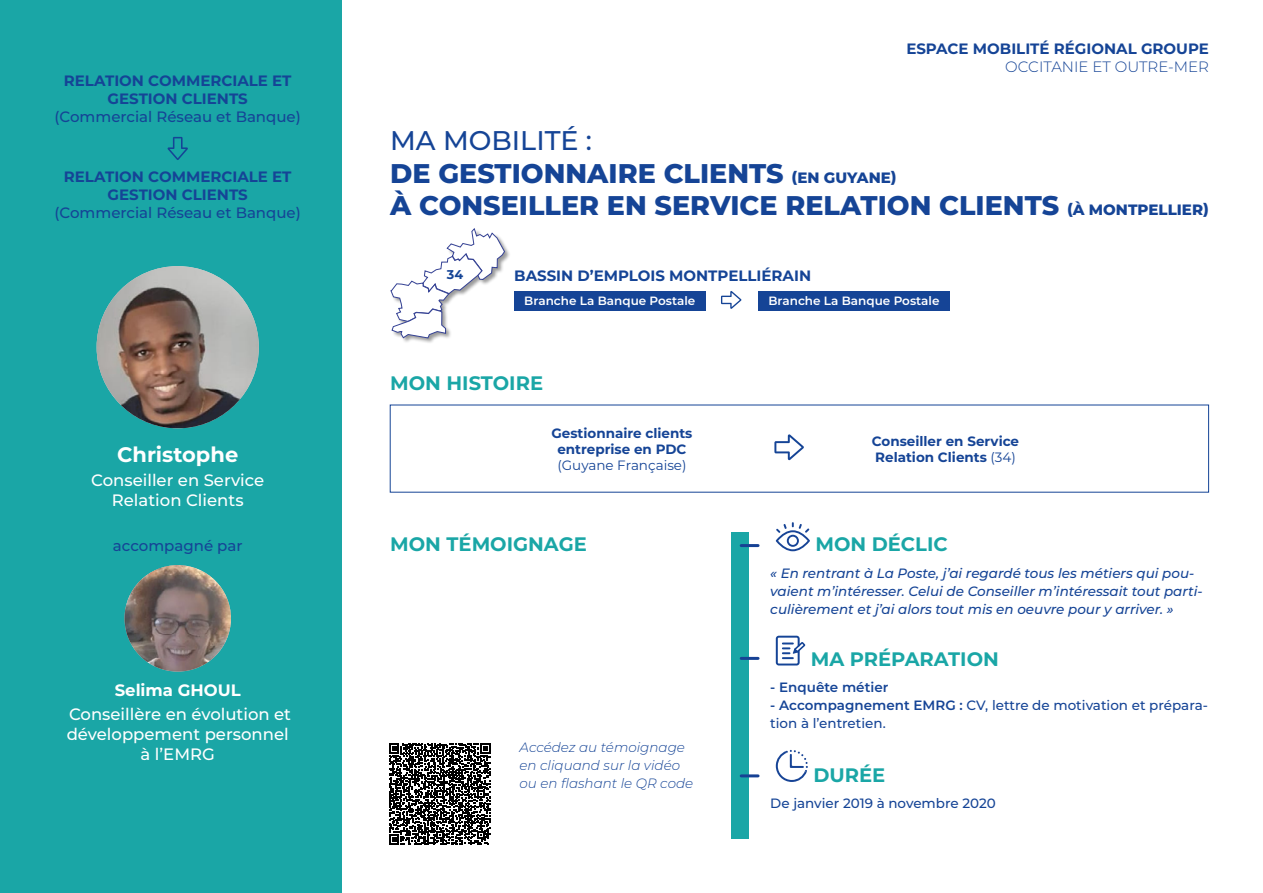
<style>
.page{position:relative;width:1263px;height:893px;background:#fff}
.page>*{position:absolute;margin:0;border:0;box-sizing:border-box;transform-origin:0 0}
.t1{font:800 27px/32.4px "Montserrat";color:#154496}
.t2{font:700 21px "Montserrat";color:#fff}
.t3{font:700 19.5px "Montserrat";color:#1aa6a6}
.t4{font:500 16.5px/19.8px "Montserrat";color:#fff;text-align:center}
.t5{font:700 16.5px "Montserrat";color:#fff}
.t6{font:700 15px/18px "Montserrat";color:#154496;text-align:center}
.t7{font:500 15px "Montserrat";color:#154496}
.t8{font:300 15px "Montserrat";color:#154496}
.t9{font:italic 500 13.5px/18px "Montserrat";color:#154496}
.t10{font:500 13.5px/18px "Montserrat";color:#154496}
.t11{font:700 13.5px/16.2px "Montserrat";color:#154496;text-align:center}
.t12{font:italic 300 13.5px/18px "Montserrat";color:#154496}
.t13{font:13.5px "Montserrat";color:#154496}
.t14{font:600 13.5px "Montserrat";color:#154496}
.t15{font:700 12.75px "Montserrat";color:#154496}
.t16{font:600 12px "Montserrat";color:#fff}
.s1{font-weight:500}
.s2{font-size:15px}
.s3{font-weight:400}
.s4{font-weight:600}
</style>
<div class="page">
<div style="left:0;top:0;width:341px;height:893px;background:#1aa6a6"></div>
<img style="left:97px;top:266px;width:162px;height:162px;border-radius:80px">
<img style="left:124px;top:565px;width:107px;height:107px;border-radius:53px">
<svg style="left:167px;top:137px;width:21px;height:23px"></svg>
<svg style="left:774px;top:434px;width:30px;height:26px"></svg>
<svg style="left:389px;top:743px;width:102px;height:102px"></svg>
<svg style="left:776px;top:522px;width:34px;height:29px"></svg>
<svg style="left:776px;top:636px;width:29px;height:29px"></svg>
<svg style="left:776px;top:750px;width:32px;height:32px"></svg>
<svg style="left:721px;top:291px;width:20px;height:18px"></svg>
<div style="left:758px;top:291px;width:191px;height:19px;background:#154496"></div>
<div style="left:514px;top:291px;width:191px;height:19px;background:#154496"></div>
<div style="left:390px;top:228px;width:121px;height:116px;background:#000;opacity:.4"></div>
<svg style="left:390px;top:228px;width:115px;height:111px"></svg>
<div style="left:731px;top:532px;width:17px;height:307px;background:#1aa6a6"></div>
<hr style="left:741px;top:544px;width:17px;height:3px;background:#164194">
<hr style="left:741px;top:657px;width:17px;height:3px;background:#164194">
<hr style="left:741px;top:774px;width:17px;height:3px;background:#164194">
<p class="t6" style="left:64px;top:71px;width:229px">RELATION COMMERCIALE ET<br>GESTION CLIENTS</p>
<p class="t7" style="left:55px;top:107px;width:248px">(Commercial Réseau et Banque)</p>
<p class="t6" style="left:64px;top:167px;width:229px">RELATION COMMERCIALE ET<br>GESTION CLIENTS</p>
<p class="t7" style="left:55px;top:203px;width:248px">(Commercial Réseau et Banque)</p>
<p class="t6" style="left:906px;top:39px;width:304px">ESPACE MOBILITÉ RÉGIONAL GROUPE</p>
<p class="t8" style="left:1005px;top:57px;width:205px">OCCITANIE ET OUTRE-MER</p>
<h1 class="t1" style="left:390px;top:123px;width:820px"><span class="s1">MA MOBILITÉ :<br></span>DE GESTIONNAIRE CLIENTS <span class="s2">(EN GUYANE)<br></span>À CONSEILLER EN SERVICE RELATION CLIENTS <span class="s2">(À MONTPELLIER)</span></h1>
<p class="t15" style="left:447px;top:265px;width:18px">34</p>
<p class="t6" style="left:514px;top:266px;width:298px">BASSIN D’EMPLOIS MONTPELLIÉRAIN</p>
<p class="t16" style="left:524px;top:292px;width:173px">Branche La Banque Postale</p>
<p class="t16" style="left:768px;top:292px;width:173px">Branche La Banque Postale</p>
<h3 class="t3" style="left:390px;top:369px;width:154px">MON HISTOIRE</h3>
<p class="t11" style="left:551px;top:424px;width:142px">Gestionnaire clients entreprise en PDC</p>
<p class="t13" style="left:557px;top:456px;width:131px">(Guyane Française)</p>
<p class="t11" style="left:872px;top:432px;width:149px">Conseiller en Service</p>
<h2 class="t2" style="left:117px;top:439px;width:123px">Christophe</h2>
<p class="t11" style="left:875px;top:449px;width:142px">Relation Clients <span class="s3">(34)</span></p>
<p class="t4" style="left:91px;top:469px;width:175px">Conseiller en Service<br>Relation Clients</p>
<p class="t7" style="left:113px;top:536px;width:131px">accompagné par</p>
<h3 class="t3" style="left:815px;top:530px;width:134px">MON DÉCLIC</h3>
<p class="t9" style="left:770px;top:563px;width:434px">« En rentrant à La Poste, j’ai regardé tous les métiers qui pou&shy;vaient m’intéresser. Celui de Conseiller m’intéressait tout parti&shy;culièrement et j’ai alors tout mis en oeuvre pour y arriver. »</p>
<h3 class="t3" style="left:811px;top:644px;width:190px">MA PRÉPARATION</h3>
<p class="t14" style="left:770px;top:678px;width:120px">- Enquête métier</p>
<p class="t10" style="left:770px;top:696px;width:439px"><span class="s4">- Accompagnement EMRG :</span> CV, lettre de motivation et prépara&shy;tion à l’entretien.</p>
<h3 class="t3" style="left:813px;top:761px;width:73px">DURÉE</h3>
<p class="t10" style="left:770px;top:794px;width:227px">De janvier 2019 à novembre 2020</p>
<h3 class="t3" style="left:390px;top:530px;width:198px">MON TÉMOIGNAGE</h3>
<p class="t5" style="left:115px;top:678px;width:127px">Selima GHOUL</p>
<p class="t4" style="left:67px;top:704px;width:226px">Conseillère en évolution et développement personnel à l’EMRG</p>
<p class="t12" style="left:519px;top:738px;width:175px">Accédez au témoignage en cliquand sur la vidéo ou en flashant le QR code</p>
</div>
